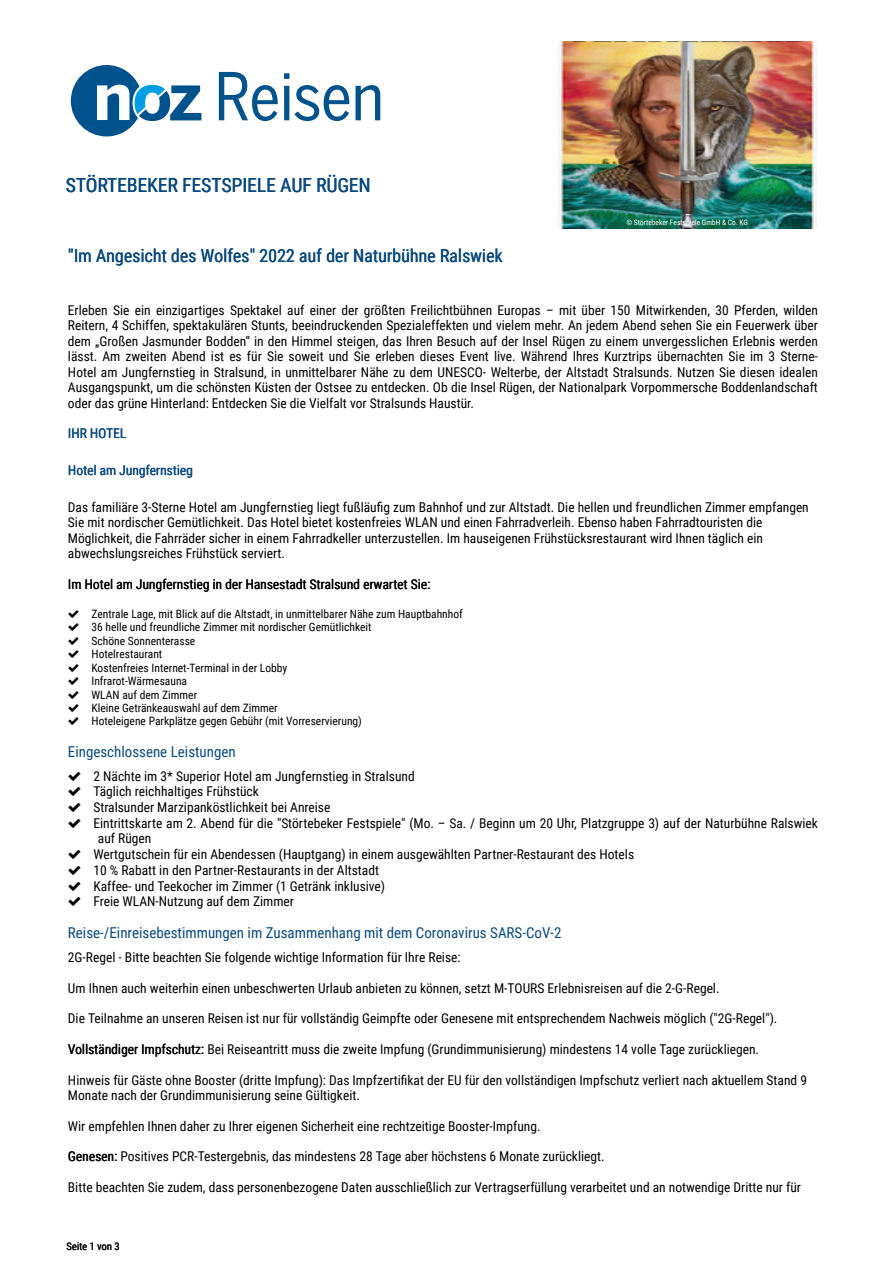
<style>
.page{position:relative;width:893px;height:1263px;background:#fff}
.page>*{position:absolute;margin:0;border:0;box-sizing:border-box;transform-origin:0 0}
.t1{font:19.5px "Roboto Condensed";color:#0a4a7e}
.t2{font:18px "Roboto Condensed";color:#0a4a7e}
.t3{font:15px "Roboto Condensed";color:#0a4a7e}
.t4{font:13.5px/15.5px "Roboto Condensed";color:#000}
.t5{font:13.5px "Roboto Condensed";color:#0a4a7e}
.t6{font:11.55px/13.5px "Roboto Condensed";color:#000}
.t7{font:10.5px "Roboto Condensed";color:#000}
.t8{font:7.5px "Roboto Condensed";color:#fff}
</style>
<div class="page">
<svg style="left:71px;top:65px;width:130px;height:71px"></svg>
<svg style="left:219px;top:72px;width:59px;height:49px"></svg>
<svg style="left:284px;top:73px;width:65px;height:48px"></svg>
<svg style="left:356px;top:85px;width:24px;height:35px"></svg>
<img style="left:558px;top:41px;width:258px;height:188px">
<h1 class="t1" style="left:66px;top:176px;width:307px">STÖRTEBEKER FESTSPIELE AUF RÜGEN</h1>
<p class="t8" style="left:626px;top:219px;width:123px">© Störtebeker Festspiele GmbH &amp; Co. KG</p>
<h2 class="t2" style="left:68px;top:247px;width:436px">"Im Angesicht des Wolfes" 2022 auf der Naturbühne Ralswiek</h2>
<p class="t4" style="left:68px;top:303px;width:751px;text-align:justify">Erleben Sie ein einzigartiges Spektakel auf einer der größten Freilichtbühnen Europas – mit über 150 Mitwirkenden, 30 Pferden, wilden Reitern, 4 Schiffen, spektakulären Stunts, beeindruckenden Spezialeffekten und vielem mehr. An jedem Abend sehen Sie ein Feuerwerk über dem „Großen Jasmunder Bodden“ in den Himmel steigen, das Ihren Besuch auf der Insel Rügen zu einem unvergesslichen Erlebnis werden lässt. Am zweiten Abend ist es für Sie soweit und Sie erleben dieses Event live. Während Ihres Kurztrips übernachten Sie im 3 Sterne-Hotel am Jungfernstieg in Stralsund, in unmittelbarer Nähe zu dem UNESCO- Welterbe, der Altstadt Stralsunds. Nutzen Sie diesen idealen Ausgangspunkt, um die schönsten Küsten der Ostsee zu entdecken. Ob die Insel Rügen, der Nationalpark Vorpommersche Boddenlandschaft oder das grüne Hinterland: Entdecken Sie die Vielfalt vor Stralsunds Haustür.</p>
<p class="t5" style="left:68px;top:428px;width:60px">IHR HOTEL</p>
<p class="t5" style="left:68px;top:464px;width:126px">Hotel am Jungfernstieg</p>
<p class="t4" style="left:68px;top:500px;width:742px">Das familiäre 3-Sterne Hotel am Jungfernstieg liegt fußläufig zum Bahnhof und zur Altstadt. Die hellen und freundlichen Zimmer empfangen Sie mit nordischer Gemütlichkeit. Das Hotel bietet kostenfreies WLAN und einen Fahrradverleih. Ebenso haben Fahrradtouristen die Möglichkeit, die Fahrräder sicher in einem Fahrradkeller unterzustellen. Im hauseigenen Frühstücksrestaurant wird Ihnen täglich ein abwechslungsreiches Frühstück serviert.</p>
<p class="t4" style="left:68px;top:577px;width:364px">Im Hotel am Jungfernstieg in der Hansestadt Stralsund erwartet Sie:</p>
<p class="t6" style="left:92px;top:608px;width:373px">Zentrale Lage, mit Blick auf die Altstadt, in unmittelbarer Nähe zum Hauptbahnhof 36 helle und freundliche Zimmer mit nordischer Gemütlichkeit<br>Schöne Sonnenterasse<br>Hotelrestaurant<br>Kostenfreies Internet-Terminal in der Lobby<br>Infrarot-Wärmesauna<br>WLAN auf dem Zimmer<br>Kleine Getränkeauswahl auf dem Zimmer<br>Hoteleigene Parkplätze gegen Gebühr (mit Vorreservierung)</p>
<p class="t3" style="left:68px;top:745px;width:169px">Eingeschlossene Leistungen</p>
<p class="t4" style="left:93px;top:769px;width:323px">2 Nächte im 3* Superior Hotel am Jungfernstieg in Stralsund</p>
<p class="t4" style="left:93px;top:785px;width:167px">Täglich reichhaltiges Frühstück</p>
<p class="t4" style="left:93px;top:801px;width:238px">Stralsunder Marzipanköstlichkeit bei Anreise</p>
<p class="t4" style="left:93px;top:816px;width:726px">Eintrittskarte am 2. Abend für die "Störtebeker Festspiele" (Mo. – Sa. / Beginn um 20 Uhr, Platzgruppe 3) auf der Naturbühne Ralswiek</p>
<p class="t4" style="left:98px;top:832px;width:55px">auf Rügen</p>
<p class="t4" style="left:93px;top:847px;width:542px">Wertgutschein für ein Abendessen (Hauptgang) in einem ausgewählten Partner-Restaurant des Hotels</p>
<p class="t4" style="left:93px;top:863px;width:287px">10 % Rabatt in den Partner-Restaurants in der Altstadt</p>
<p class="t4" style="left:93px;top:879px;width:293px">Kaffee- und Teekocher im Zimmer (1 Getränk inklusive)</p>
<p class="t4" style="left:93px;top:895px;width:202px">Freie WLAN-Nutzung auf dem Zimmer</p>
<p class="t3" style="left:68px;top:926px;width:495px">Reise-/Einreisebestimmungen im Zusammenhang mit dem Coronavirus SARS-CoV-2</p>
<p class="t4" style="left:68px;top:950px;width:394px">2G-Regel - Bitte beachten Sie folgende wichtige Information für Ihre Reise:</p>
<p class="t4" style="left:68px;top:981px;width:653px">Um Ihnen auch weiterhin einen unbeschwerten Urlaub anbieten zu können, setzt M-TOURS Erlebnisreisen auf die 2-G-Regel.</p>
<p class="t4" style="left:68px;top:1012px;width:711px">Die Teilnahme an unseren Reisen ist nur für vollständig Geimpfte oder Genesene mit entsprechendem Nachweis möglich ("2G-Regel").</p>
<p class="t4" style="left:68px;top:1042px;width:693px">Vollständiger Impfschutz: Bei Reiseantritt muss die zweite Impfung (Grundimmunisierung) mindestens 14 volle Tage zurückliegen.</p>
<p class="t4" style="left:68px;top:1073px;width:740px">Hinweis für Gäste ohne Booster (dritte Impfung): Das Impfzertifikat der EU für den vollständigen Impfschutz verliert nach aktuellem Stand 9<br>Monate nach der Grundimmunisierung seine Gültigkeit.</p>
<p class="t4" style="left:68px;top:1119px;width:474px">Wir empfehlen Ihnen daher zu Ihrer eigenen Sicherheit eine rechtzeitige Booster-Impfung.</p>
<p class="t4" style="left:68px;top:1150px;width:538px">Genesen: Positives PCR-Testergebnis, das mindestens 28 Tage aber höchstens 6 Monate zurückliegt.</p>
<p class="t4" style="left:68px;top:1180px;width:734px">Bitte beachten Sie zudem, dass personenbezogene Daten ausschließlich zur Vertragserfüllung verarbeitet und an notwendige Dritte nur für</p>
<p class="t7" style="left:66px;top:1242px;width:55px">Seite 1 von 3</p>
</div>
